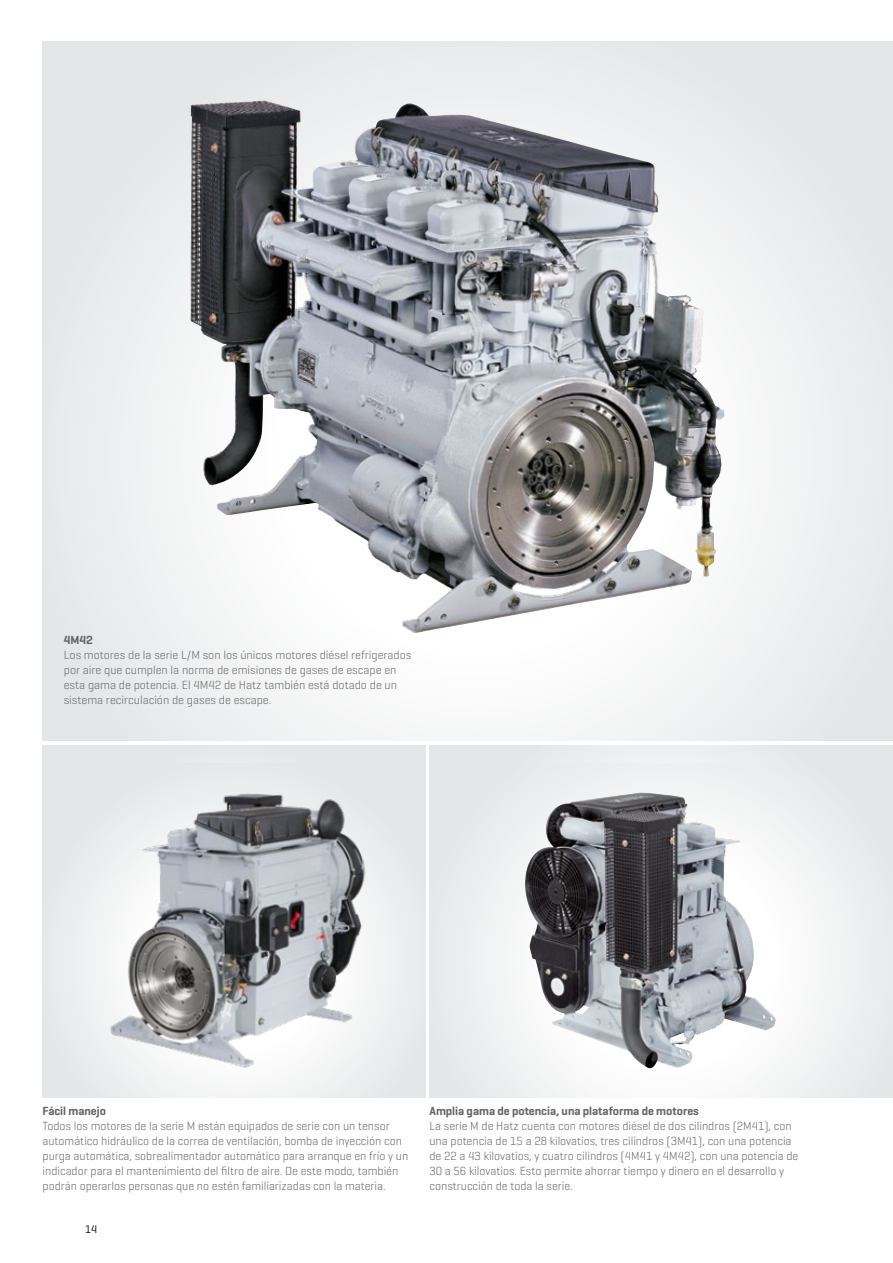
<style>
.page{position:relative;width:893px;height:1263px;background:#fff}
.page>*{position:absolute;margin:0;border:0;box-sizing:border-box;transform-origin:0 0}
.t1{font:300 12px/15px "Geogrotesque";color:#646363}
.t2{font:600 12px "Geogrotesque";color:#646363}
.t3{font:11.25px "Geogrotesque";color:#000}
</style>
<div class="page">
<div style="left:43px;top:41px;width:850px;height:700px;background:linear-gradient(to right,#eeeff0,#f0f1f2)"></div>
<div style="left:430px;top:745px;width:463px;height:352px;background:#e7e9ea"></div>
<div style="left:43px;top:745px;width:382px;height:352px;background:#e5e6e8"></div>
<div style="left:43px;top:764px;width:382px;height:333px;background:#e8eaeb"></div>
<img style="left:94px;top:793px;width:285px;height:284px">
<div style="left:430px;top:764px;width:463px;height:333px;background:linear-gradient(to right,#eff0f1,#f2f3f4)"></div>
<img style="left:524px;top:792px;width:252px;height:277px">
<img style="left:139px;top:69px;width:629px;height:591px">
<p class="t2" style="left:64px;top:632px;width:31px">4M42</p>
<p class="t1" style="left:64px;top:647px;width:349px">Los motores de la serie L/M son los únicos motores diésel refrigerados por aire que cumplen la norma de emisiones de gases de escape en esta gama de potencia. El 4M42 de Hatz también está dotado de un sistema recirculación de gases de escape.</p>
<p class="t2" style="left:43px;top:1103px;width:65px">Fácil manejo</p>
<p class="t1" style="left:43px;top:1118px;width:367px">Todos los motores de la serie M están equipados de serie con un tensor automático hidráulico de la correa de ventilación, bomba de inyección con purga automática, sobrealimentador automático para arranque en frío y un indicador para el mantenimiento del filtro de aire. De este modo, también podrán operarlos personas que no estén familiarizadas con la materia.</p>
<p class="t3" style="left:85px;top:1222px;width:14px">14</p>
<p class="t2" style="left:429px;top:1103px;width:271px">Amplia gama de potencia, una plataforma de motores</p>
<p class="t1" style="left:429px;top:1118px;width:370px">La serie M de Hatz cuenta con motores diésel de dos cilindros (2M41), con una potencia de 15 a 28 kilovatios, tres cilindros (3M41), con una potencia de 22 a 43 kilovatios, y cuatro cilindros (4M41 y 4M42), con una potencia de 30 a 56 kilovatios. Esto permite ahorrar tiempo y dinero en el desarrollo y construcción de toda la serie.</p>
</div>
